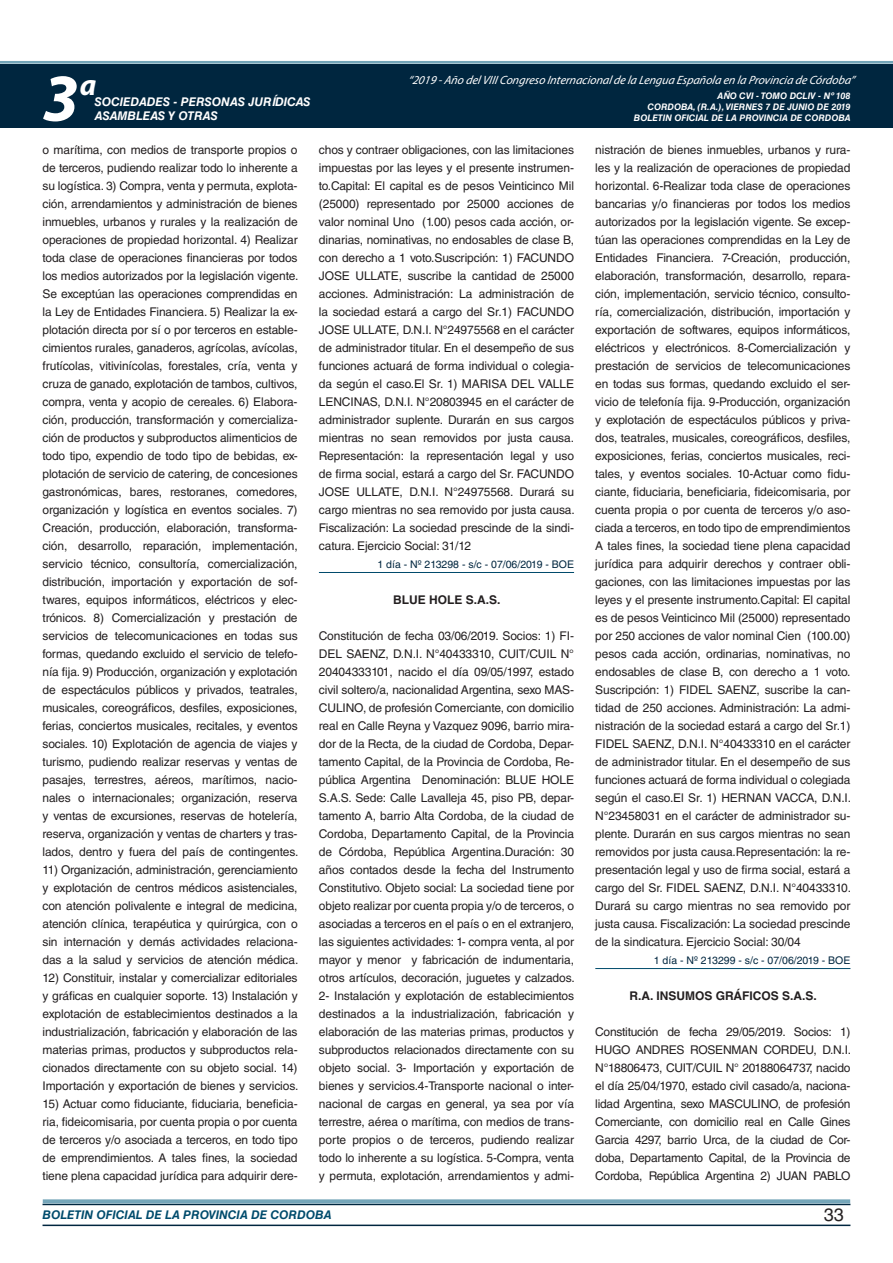
<style>
.page{position:relative;width:893px;height:1263px;background:#fff}
.page>*{position:absolute;margin:0;border:0;box-sizing:border-box;transform-origin:0 0}
.t1{font:italic 700 67.5px "Myriad Pro";color:#fff}
.t2{font:italic 700 30px "Myriad Pro";color:#fff}
.t3{font:18px "Helvetica LT Std";color:#231f20}
.t4{font:12px/18px "Helvetica LT Std";letter-spacing:-.01em;color:#231f20;text-align:justify}
.t5{font:italic 12px "Myriad Pro";color:#fff}
.t6{font:italic 700 12px "Helvetica LT Std";color:#fff}
.t7{font:700 12px "Helvetica LT Std";color:#231f20}
.t8{font:italic 700 12px "Helvetica LT Std";color:#004b6c}
.t9{font:10.5px "Helvetica LT Std";color:#00263f}
.t10{font:italic 700 9px/10.8px "Helvetica LT Std";color:#fff;text-align:right}
</style>
<div class="page">
<div style="left:0;top:61px;width:893px;height:6px;background:#fff;opacity:.75"></div>
<div style="left:0;top:64px;width:893px;height:64px;background:#00263f"></div>
<hr style="left:43px;top:1224px;width:807px;height:2px;background:#00263f">
<div style="left:42px;top:1198px;width:809px;height:8px;background:#fff;opacity:.75"></div>
<hr style="left:319px;top:572px;width:255px;height:1px;background:#004b6c">
<hr style="left:595px;top:968px;width:255px;height:1px;background:#004b6c">
<h2 class="t2" style="left:80px;top:66px;width:18px">a</h2>
<p class="t5" style="left:408px;top:72px;width:448px">“2019 -Año delVIIICongreso Internacionalde la Lengua Esp añola en la Provincia de Córdoba”</p>
<h1 class="t1" style="left:43px;top:54px;width:38px">3</h1>
<p class="t10" style="left:634px;top:91px;width:218px">AÑO CVI - TOMO DCLIV - Nº 108<br>CORDOBA, (R.A.), VIERNES 7 DE JUNIO DE 2019<br>BOLETIN OFICIAL DE LA PROVINCIA DE CORDOBA</p>
<p class="t6" style="left:95px;top:94px;width:217px">SOCIEDADES - PERSONAS JURÍDICAS</p>
<p class="t6" style="left:95px;top:109px;width:125px">ASAMBLEAS Y OTRAS</p>
<p class="t4" style="left:43px;top:141px;width:257px">o marítima, con medios de transporte propios o de terceros, pudiendo realizar todo lo inherente a su logística. 3) Compra, venta y permuta, explota&shy;ción, arrendamientos y administración de bienes inmuebles, urbanos y rurales y la realización de operaciones de propiedad horizontal. 4) Realizar toda clase de operaciones financieras por todos los medios autorizados por la legislación vigente.<br>Se exceptúan las operaciones comprendidas en la Ley de Entidades Financiera. 5) Realizar la ex&shy;plotación directa por sí o por terceros en estable&shy;cimientos rurales, ganaderos, agrícolas, avícolas, frutícolas, vitivinícolas, forestales, cría, venta y cruza de ganado, explotación de tambos, cultivos, compra, venta y acopio de cereales. 6) Elabora&shy;ción, producción, transformación y comercializa&shy;ción de productos y subproductos alimenticios de todo tipo, expendio de todo tipo de bebidas, ex&shy;plotación de servicio de catering, de concesiones gastronómicas, bares, restoranes, comedores, organización y logística en eventos sociales. 7)<br>Creación, producción, elaboración, transforma&shy;ción, desarrollo, reparación, implementación, servicio técnico, consultoría, comercialización, distribución, importación y exportación de sof&shy;twares, equipos informáticos, eléctricos y elec&shy;trónicos. 8) Comercialización y prestación de servicios de telecomunicaciones en todas sus formas, quedando excluido el servicio de telefo&shy;nía fija. 9) Producción, organización y explotación de espectáculos públicos y privados, teatrales, musicales, coreográficos, desfiles, exposiciones, ferias, conciertos musicales, recitales, y eventos sociales. 10) Explotación de agencia de viajes y turismo, pudiendo realizar reservas y ventas de pasajes, terrestres, aéreos, marítimos, nacio&shy;nales o internacionales; organización, reserva y ventas de excursiones, reservas de hotelería, reserva, organización y ventas de charters y tras&shy;lados, dentro y fuera del país de contingentes.</p>
<p class="t4" style="left:43px;top:861px;width:257px">11) Organización, administración, gerenciamiento y explotación de centros médicos asistenciales, con atención polivalente e integral de medicina, atención clínica, terapéutica y quirúrgica, con o sin internación y demás actividades relaciona&shy;das a la salud y servicios de atención médica.</p>
<p class="t4" style="left:43px;top:969px;width:257px">12) Constituir, instalar y comercializar editoriales y gráficas en cualquier soporte. 13) Instalación y explotación de establecimientos destinados a la industrialización, fabricación y elaboración de las materias primas, productos y subproductos rela&shy;cionados directamente con su objeto social. 14)<br>Importación y exportación de bienes y servicios.</p>
<p class="t4" style="left:43px;top:1095px;width:257px">15) Actuar como fiduciante, fiduciaria, beneficia&shy;ria, fideicomisaria, por cuenta propia o por cuenta de terceros y/o asociada a terceros, en todo tipo de emprendimientos. A tales fines, la sociedad tiene plena capacidad jurídica para adquirir dere-</p>
<p class="t4" style="left:319px;top:141px;width:257px">chos y contraer obligaciones, con las limitaciones impuestas por las leyes y el presente instrumen&shy;to.Capital: El capital es de pesos Veinticinco Mil (25000) representado por 25000 acciones de valor nominal Uno (1.00) pesos cada acción, or&shy;dinarias, nominativas, no endosables de clase B, con derecho a 1 voto.Suscripción: 1) FACUNDO JOSE ULLATE, suscribe la cantidad de 25000 acciones. Administración: La administración de la sociedad estará a cargo del Sr.1) FACUNDO JOSE ULLATE, D.N.I. N°24975568 en el carácter de administrador titular. En el desempeño de sus funciones actuará de forma individual o colegia&shy;da según el caso.El Sr. 1) MARISA DEL VALLE LENCINAS, D.N.I. N°20803945 en el carácter de administrador suplente. Durarán en sus cargos mientras no sean removidos por justa causa.<br>Representación: la representación legal y uso de firma social, estará a cargo del Sr. FACUNDO JOSE ULLATE, D.N.I. N°24975568. Durará su cargo mientras no sea removido por justa causa.<br>Fiscalización: La sociedad prescinde de la sindi&shy;catura. Ejercicio Social: 31/12</p>
<p class="t9" style="left:377px;top:558px;width:198px">1 día - Nº 213298 - s/c - 07/06/2019 - BOE</p>
<p class="t7" style="left:393px;top:592px;width:109px">BLUE HOLE S.A.S.</p>
<p class="t4" style="left:319px;top:627px;width:257px">Constitución de fecha 03/06/2019. Socios: 1) FI-DEL SAENZ, D.N.I. N°40433310, CUIT/CUIL N° 20404333101, nacido el día 09/05/1997, estado civil soltero/a, nacionalidad Argentina, sexo MAS-CULINO, de profesión Comerciante, con domicilio real en Calle Reyna y Vazquez 9096, barrio mira&shy;dor de la Recta, de la ciudad de Cordoba, Depar&shy;tamento Capital, de la Provincia de Cordoba, Re&shy;pública Argentina Denominación: BLUE HOLE S.A.S. Sede: Calle Lavalleja 45, piso PB, depar&shy;tamento A, barrio Alta Cordoba, de la ciudad de Cordoba, Departamento Capital, de la Provincia de Córdoba, República Argentina.Duración: 30 años contados desde la fecha del Instrumento Constitutivo. Objeto social: La sociedad tiene por objeto realizar por cuenta propia y/o de terceros, o asociadas a terceros en el país o en el extranjero, las siguientes actividades: 1- compra venta, al por mayor y menor y fabricación de indumentaria, otros artículos, decoración, juguetes y calzados.<br>2- Instalación y explotación de establecimientos destinados a la industrialización, fabricación y elaboración de las materias primas, productos y subproductos relacionados directamente con su objeto social. 3- Importación y exportación de bienes y servicios.4-Transporte nacional o inter&shy;nacional de cargas en general, ya sea por vía terrestre, aérea o marítima, con medios de trans&shy;porte propios o de terceros, pudiendo realizar todo lo inherente a su logística. 5-Compra, venta y permuta, explotación, arrendamientos y admi-</p>
<p class="t4" style="left:595px;top:141px;width:257px">nistración de bienes inmuebles, urbanos y rura&shy;les y la realización de operaciones de propiedad horizontal. 6-Realizar toda clase de operaciones bancarias y/o financieras por todos los medios autorizados por la legislación vigente. Se excep&shy;túan las operaciones comprendidas en la Ley de Entidades Financiera. 7-Creación, producción, elaboración, transformación, desarrollo, repara&shy;ción, implementación, servicio técnico, consulto&shy;ría, comercialización, distribución, importación y exportación de softwares, equipos informáticos, eléctricos y electrónicos. 8-Comercialización y prestación de servicios de telecomunicaciones en todas sus formas, quedando excluido el ser&shy;vicio de telefonía fija. 9-Producción, organización y explotación de espectáculos públicos y priva&shy;dos, teatrales, musicales, coreográficos, desfiles, exposiciones, ferias, conciertos musicales, reci&shy;tales, y eventos sociales. 10-Actuar como fidu&shy;ciante, fiduciaria, beneficiaria, fideicomisaria, por cuenta propia o por cuenta de terceros y/o aso&shy;ciada a terceros, en todo tipo de emprendimientos A tales fines, la sociedad tiene plena capacidad jurídica para adquirir derechos y contraer obli&shy;gaciones, con las limitaciones impuestas por las leyes y el presente instrumento.Capital: El capital es de pesos Veinticinco Mil (25000) representado por 250 acciones de valor nominal Cien (100.00) pesos cada acción, ordinarias, nominativas, no endosables de clase B, con derecho a 1 voto.<br>Suscripción: 1) FIDEL SAENZ, suscribe la can&shy;tidad de 250 acciones. Administración: La admi&shy;nistración de la sociedad estará a cargo del Sr.1)<br>FIDEL SAENZ, D.N.I. N°40433310 en el carácter de administrador titular. En el desempeño de sus funciones actuará de forma individual o colegiada según el caso.El Sr. 1) HERNAN VACCA, D.N.I.<br>N°23458031 en el carácter de administrador su&shy;plente. Durarán en sus cargos mientras no sean removidos por justa causa.Representación: la re&shy;presentación legal y uso de firma social, estará a cargo del Sr. FIDEL SAENZ, D.N.I. N°40433310.<br>Durará su cargo mientras no sea removido por justa causa. Fiscalización: La sociedad prescinde de la sindicatura. Ejercicio Social: 30/04</p>
<p class="t9" style="left:654px;top:954px;width:198px">1 día - Nº 213299 - s/c - 07/06/2019 - BOE</p>
<p class="t7" style="left:629px;top:988px;width:189px">R.A. INSUMOS GRÁFICOS S.A.S.</p>
<p class="t4" style="left:595px;top:1023px;width:257px">Constitución de fecha 29/05/2019. Socios: 1)<br>HUGO ANDRES ROSENMAN CORDEU, D.N.I.<br>N°18806473, CUIT/CUIL N° 20188064737, nacido el día 25/04/1970, estado civil casado/a, naciona&shy;lidad Argentina, sexo MASCULINO, de profesión Comerciante, con domicilio real en Calle Gines Garcia 4297, barrio Urca, de la ciudad de Cor&shy;doba, Departamento Capital, de la Provincia de Cordoba, República Argentina 2) JUAN PABLO</p>
<p class="t8" style="left:43px;top:1208px;width:290px">BOLETIN OFICIAL DE LA PROVINCIA DE CORDOBA</p>
<h3 class="t3" style="left:824px;top:1204px;width:22px">33</h3>
</div>
